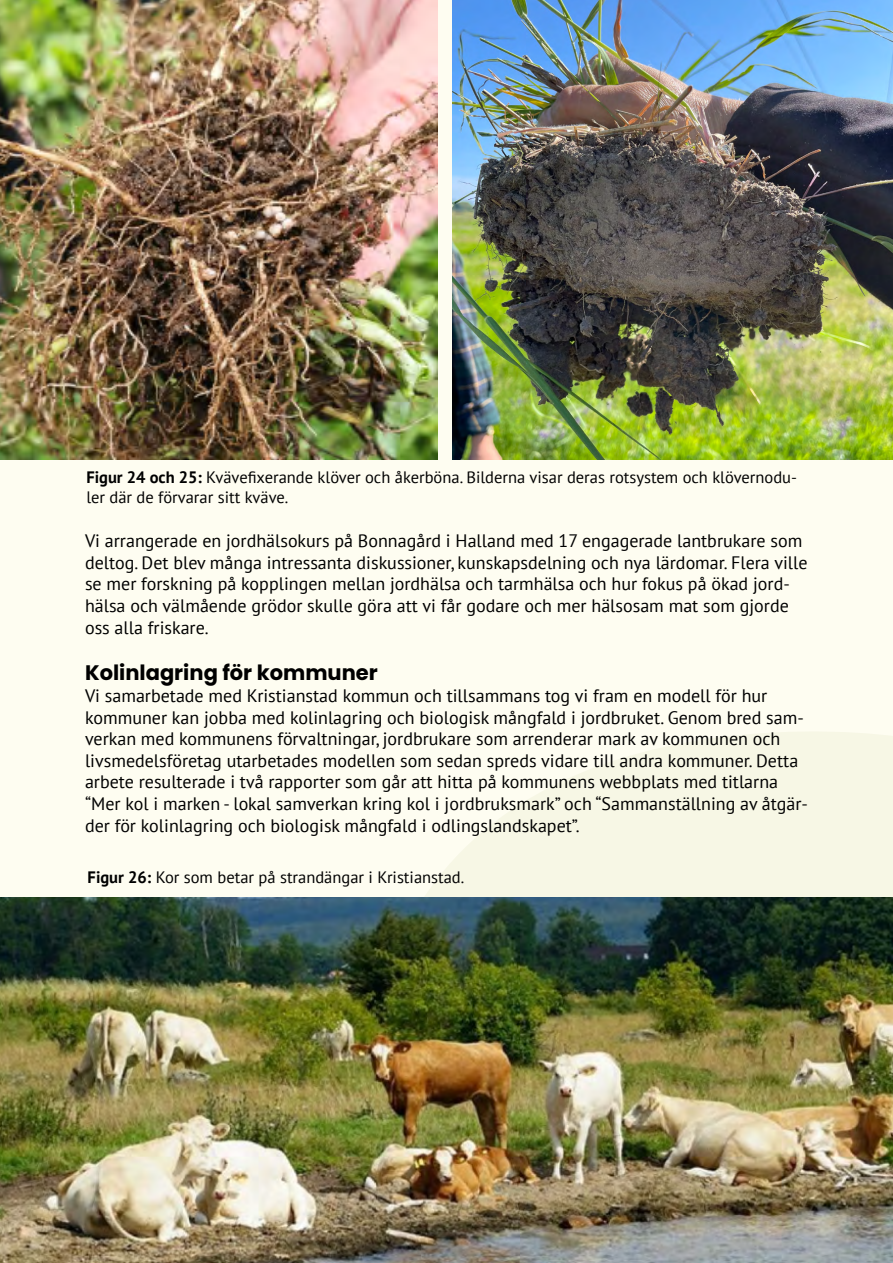
<style>
.page{position:relative;width:893px;height:1263px;background:#fff}
.page>*{position:absolute;margin:0;border:0;box-sizing:border-box;transform-origin:0 0}
.t1{font:700 21px "Poppins";color:#000}
.t2{font:18px/21.6px "PT Sans";color:#000}
.t3{font:16.5px/19.8px "PT Sans";color:#000}
.s1{font-weight:700}
</style>
<div class="page">
<div style="left:0;top:0;width:893px;height:1260px;background:#fefdf1"></div>
<svg style="left:425px;top:732px;width:468px;height:165px;fill:#f7f7e5"></svg>
<img style="left:0;top:0;width:438px;height:459px">
<img style="left:453px;top:0;width:440px;height:459px">
<img style="left:0;top:897px;width:893px;height:366px">
<p class="t3" style="left:86px;top:467px;width:712px"><span class="s1">Figur 24 och 25:</span> Kvävefixerande klöver och åkerböna. Bilderna visar deras rotsystem och klövernodu&shy;ler där de förvarar sitt kväve.</p>
<p class="t2" style="left:85px;top:530px;width:724px">Vi arrangerade en jordhälsokurs på Bonnagård i Halland med 17 engagerade lantbrukare som deltog. Det blev många intressanta diskussioner, kunskapsdelning och nya lärdomar. Flera ville se mer forskning på kopplingen mellan jordhälsa och tarmhälsa och hur fokus på ökad jord&shy;hälsa och välmående grödor skulle göra att vi får godare och mer hälsosam mat som gjorde oss alla friskare.</p>
<p class="t1" style="left:85px;top:661px;width:294px">Kolinlagring för kommuner</p>
<p class="t2" style="left:85px;top:684px;width:724px">Vi samarbetade med Kristianstad kommun och tillsammans tog vi fram en modell för hur kommuner kan jobba med kolinlagring och biologisk mångfald i jordbruket. Genom bred sam&shy;verkan med kommunens förvaltningar, jordbrukare som arrenderar mark av kommunen och livsmedelsföretag utarbetades modellen som sedan spreds vidare till andra kommuner. Detta arbete resulterade i två rapporter som går att hitta på kommunens webbplats med titlarna “Mer kol i marken - lokal samverkan kring kol i jordbruksmark” och “Sammanställning av åtgär&shy;der för kolinlagring och biologisk mångfald i odlingslandskapet”.</p>
<p class="t3" style="left:88px;top:867px;width:378px"><span class="s1">Figur 26:</span> Kor som betar på strandängar i Kristianstad.</p>
</div>
